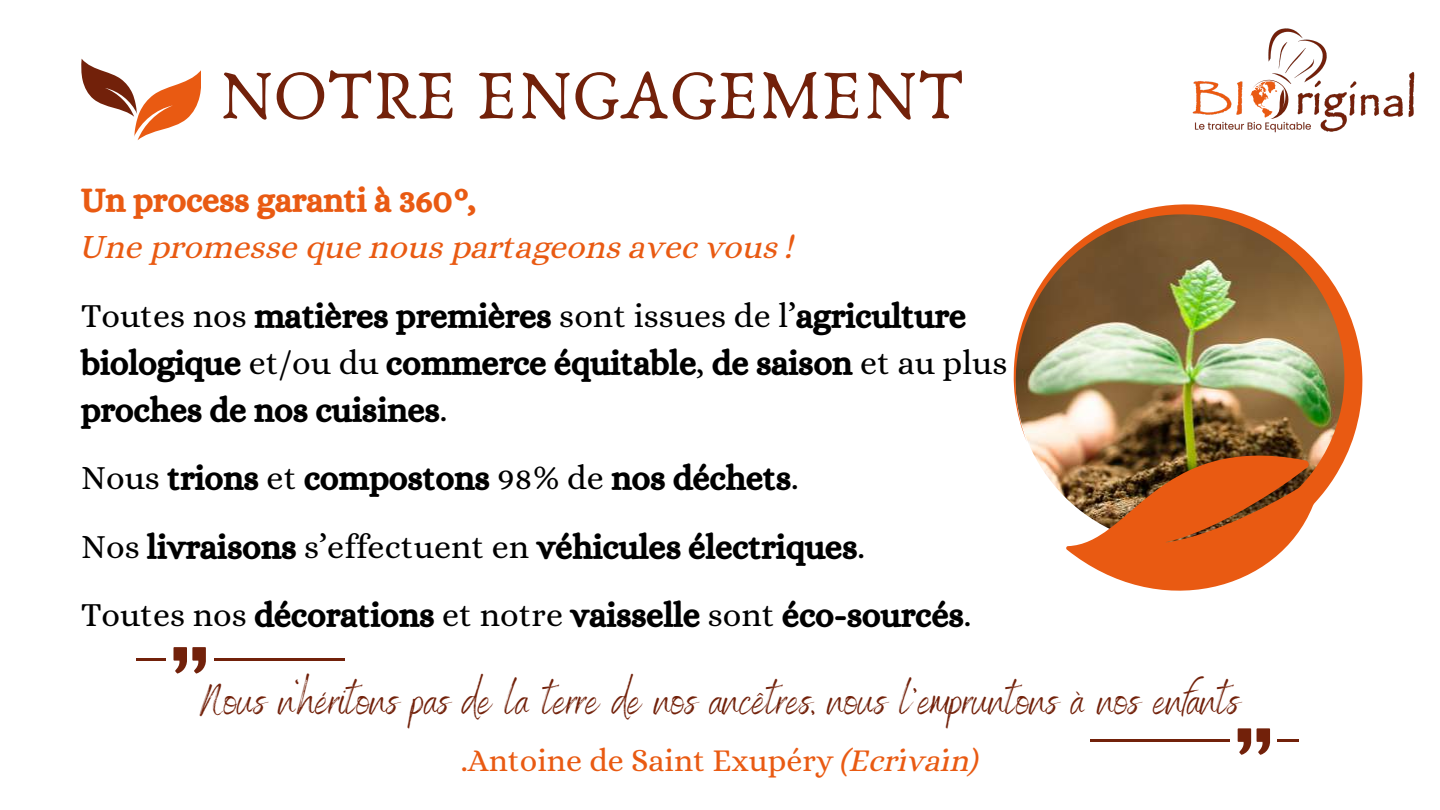
<style>
.page{position:relative;width:1440px;height:810px;background:#fff}
.page>*{position:absolute;margin:0;border:0;box-sizing:border-box;transform-origin:0 0}
.t1{font:72px "Anaktoria";color:#72210a}
.t2{font:46px "Benedict";color:#72210a}
.t3{font:34px/47.2px "CA Generated";color:#000}
.t4{font:34px/47.2px "CA Generated";color:#e95a12}
.t5{font:32px "Alice";color:#e95a12}
.s1{font-family:"Alice"}
.s2{font-family:"CA Generated"}
</style>
<div class="page">
<img style="left:1014px;top:204px;width:348px;height:387px">
<svg style="left:1238px;top:728px;width:13px;height:27px"></svg>
<svg style="left:1257px;top:728px;width:13px;height:27px"></svg>
<hr style="left:1091px;top:739px;width:139px;height:3px;background:#72210a">
<hr style="left:1278px;top:739px;width:21px;height:3px;background:#72210a">
<svg style="left:81px;top:59px;width:120px;height:81px"></svg>
<svg style="left:174px;top:647px;width:32px;height:27px"></svg>
<hr style="left:136px;top:658px;width:30px;height:2px;background:#72210a">
<hr style="left:214px;top:658px;width:130px;height:2px;background:#72210a">
<img style="left:1192px;top:72px;width:223px;height:61px">
<div style="left:1247px;top:79px;width:46px;height:40px;background:#fff"></div>
<svg style="left:1251px;top:72px;width:121px;height:47px"></svg>
<div style="left:1263px;top:6px;width:68px;height:73px;background:#fff"></div>
<img style="left:1266px;top:28px;width:61px;height:56px">
<h1 class="t1" style="left:219px;top:51px;width:746px">NOTRE ENGAGEMENT</h1>
<p class="t4" style="left:81px;top:176px;width:715px">Un process garanti à 360°,<br>Une promesse que nous partageons avec vous !</p>
<p class="t3" style="left:81px;top:291px;width:928px"><span class="s1">Toutes nos</span> matières premières <span class="s1">sont issues de l’</span>agriculture biologique <span class="s1">et/ou du</span> commerce équitable<span class="s1">,</span> de saison <span class="s1">et au plus </span>proches de nos cuisines<span class="s1">.</span></p>
<p class="t3" style="left:81px;top:444px;width:892px;line-height:68.2px"><span class="s1">Nous</span> trions <span class="s1">et</span> compostons <span class="s1">98% de</span> nos déchets<span class="s1">.<br>Nos</span> livraisons <span class="s1">s’effectuent en</span> véhicules électriques<span class="s1">.<br>Toutes nos</span> décorations <span class="s1">et notre</span> vaisselle <span class="s1">sont</span> éco-sourcés<span class="s1">.</span></p>
<h2 class="t2" style="left:200px;top:670px;width:1041px">Nous n‘héritons pas de la terre de nos ancêtres, nous l’empruntons à nos enfants</h2>
<p class="t5" style="left:461px;top:742px;width:520px">.Antoine de Saint Exupéry <span class="s2">(Ecrivain)</span></p>
</div>
